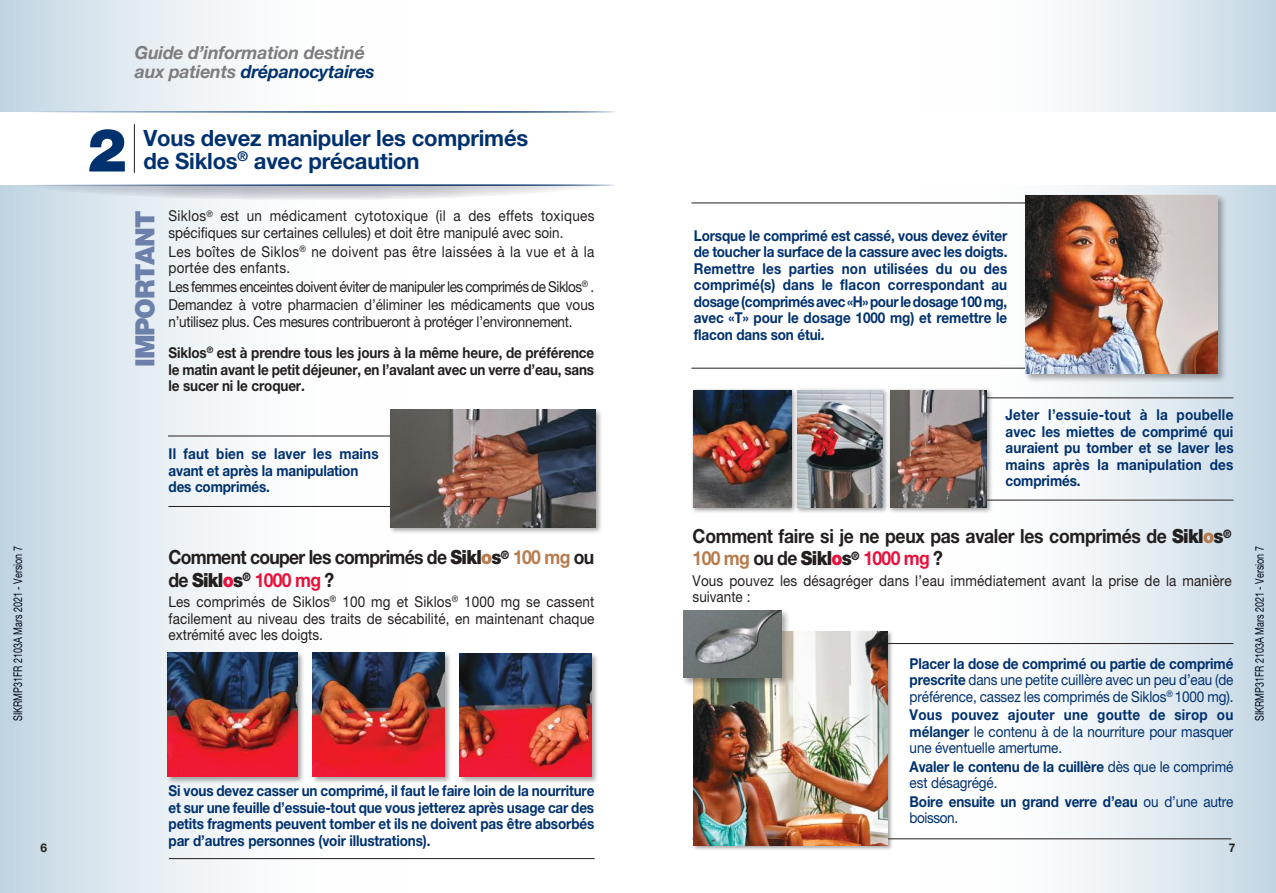
<style>
.page{position:relative;width:1276px;height:893px;background:#fff}
.page>*{position:absolute;margin:0;border:0;box-sizing:border-box;transform-origin:0 0}
.t1{font:900 60px "Helvetica Neue";color:#00316f}
.t2{font:900 26.55px "Helvetica Neue";letter-spacing:-.045em;color:#6d80ab}
.t3{font:700 22.5px/22.5px "Helvetica Neue";letter-spacing:-.01em;color:#00316f}
.t4{font:700 19.5px/22.5px "Helvetica Neue";letter-spacing:-.015em;color:#241f1f;scale:.9 1}
.t5{font:700 19.5px/22.5px "Helvetica Neue";letter-spacing:-.04em;color:#241f1f;scale:.9 1}
.t6{font:italic 700 18px/19.5px "Helvetica Neue";letter-spacing:-.01em;color:#7d7c7e}
.t7{font:700 15px/16.5px "Helvetica Neue";letter-spacing:-.01em;color:#00316f;text-align:justify;scale:.9 1}
.t8{font:15px/16.5px "Helvetica Neue";color:#241f1f;scale:.9 1}
.t9{font:15px/16.5px "Helvetica Neue";letter-spacing:-.01em;color:#00316f;text-align:justify;scale:.9 1}
.t10{font:15px/18.6px "Helvetica Neue";letter-spacing:-.035em;color:#241f1f;scale:.9 1}
.t11{font:15px/31.2px "Helvetica Neue";letter-spacing:-.02em;color:#241f1f;scale:.9 1}
.t12{font:700 15px/16.5px "Helvetica Neue";letter-spacing:-.015em;color:#241f1f;scale:.9 1}
.t13{font:15px/16.5px "Helvetica Neue";letter-spacing:.025em;color:#241f1f;scale:.9 1}
.t14{font:12px "Helvetica Neue";color:#01061b;scale:.75 1}
.t15{font:700 12px "Helvetica Neue";color:#241f1f}
.s1{color:#00316f}
.s2{font-weight:700}
.s3{font-weight:900}
.s4{font-weight:900;color:#b77c4d}
.s5{color:#b77c4d}
.s6{font-weight:900;color:#e7123d}
.s7{color:#e7123d}
.s8{font-weight:400}
</style>
<div class="page">
<div style="left:918px;top:0;width:358px;height:893px;background:linear-gradient(to right,#fff,#cbdbe7)"></div>
<div style="left:0;top:0;width:406px;height:893px;background:linear-gradient(to right,#cadbe6,#fff)"></div>
<div style="left:638px;top:112px;width:638px;height:73px;background:#fff"></div>
<svg style="left:0;top:157px;width:625px;height:44px;background:#d3d6dc"></svg>
<div style="left:0;top:112px;width:638px;height:73px;background:#fff"></div>
<hr style="left:23px;top:111px;width:592px;height:2px;background:#00316f">
<hr style="left:23px;top:184px;width:592px;height:2px;background:#00316f">
<hr style="left:134px;top:124px;width:1px;height:49px;background:#241f1f">
<hr style="left:168px;top:506px;width:321px;height:1px;background:#241f1f">
<hr style="left:168px;top:436px;width:345px;height:1px;background:#241f1f">
<div style="left:389px;top:408px;width:214px;height:127px;background:#241f1f;opacity:.4"></div>
<img style="left:390px;top:409px;width:206px;height:118px">
<div style="left:311px;top:651px;width:141px;height:133px;background:#241f1f;opacity:.4"></div>
<img style="left:313px;top:653px;width:131px;height:123px">
<div style="left:166px;top:651px;width:139px;height:133px;background:#241f1f;opacity:.4"></div>
<img style="left:168px;top:653px;width:129px;height:123px">
<div style="left:458px;top:652px;width:141px;height:132px;background:#241f1f;opacity:.4"></div>
<img style="left:459px;top:654px;width:132px;height:122px">
<hr style="left:691px;top:368px;width:348px;height:1px;background:#241f1f">
<hr style="left:691px;top:203px;width:348px;height:1px;background:#241f1f">
<hr style="left:965px;top:500px;width:268px;height:1px;background:#241f1f">
<hr style="left:965px;top:397px;width:268px;height:1px;background:#241f1f">
<hr style="left:692px;top:838px;width:539px;height:1px;background:#241f1f">
<hr style="left:693px;top:643px;width:540px;height:1px;background:#241f1f">
<hr style="left:169px;top:858px;width:425px;height:1px;background:#241f1f">
<div style="left:690px;top:387px;width:107px;height:127px;background:#241f1f;opacity:.45"></div>
<img style="left:694px;top:390px;width:97px;height:118px">
<div style="left:887px;top:387px;width:106px;height:127px;background:#241f1f;opacity:.45"></div>
<img style="left:890px;top:390px;width:97px;height:118px">
<div style="left:794px;top:387px;width:95px;height:127px;background:#241f1f;opacity:.45"></div>
<img style="left:798px;top:390px;width:85px;height:118px">
<div style="left:1023px;top:193px;width:204px;height:190px;background:#241f1f;opacity:.4"></div>
<img style="left:1025px;top:195px;width:192px;height:179px">
<div style="left:692px;top:630px;width:201px;height:221px;background:#241f1f;opacity:.4"></div>
<img style="left:694px;top:631px;width:193px;height:214px">
<div style="left:681px;top:608px;width:109px;height:79px;background:#241f1f;opacity:.4"></div>
<img style="left:683px;top:610px;width:98px;height:68px">
<p class="t6" style="left:135px;top:42px;width:241px">Guide d’information destiné aux patients <span class="s1">drépanocytaires</span></p>
<h1 class="t1" style="left:87px;top:114px;width:41px">2</h1>
<h3 class="t3" style="left:144px;top:126px;width:386px">Vous devez manipuler les comprimés de Siklos<sup>®</sup> avec précaution</h3>
<h2 class="t2" style="left:129px;top:367px;width:157px;rotate:-90deg">IMPORTANT</h2>
<p class="t8" style="left:169px;top:208px;width:475px">Siklos<sup>®</sup> est un médicament cytotoxique (il a des effets toxiques spécifiques sur certaines cellules) et doit être manipulé avec soin.</p>
<p class="t13" style="left:169px;top:243px;width:475px">Les boîtes de Siklos<sup>®</sup> ne doivent pas être laissées à la vue et à la portée des enfants.</p>
<p class="t10" style="left:169px;top:277px;width:475px">Les femmes enceintes doivent éviter de manipuler les comprimés de Siklos<sup>®</sup> .<br>Demandez à votre pharmacien d’éliminer les médicaments que vous</p>
<p class="t11" style="left:169px;top:306px;width:474px">n’utilisez plus. Ces mesures contribueront à protéger l’environnement.<br><span class="s2">Siklos</span><sup>®</sup> <span class="s2">est à prendre tous les jours à la même heure, de préférence</span></p>
<p class="t12" style="left:169px;top:361px;width:474px">le matin avant le petit déjeuner, en l’avalant avec un verre d’eau, sans le sucer ni le croquer.</p>
<p class="t7" style="left:169px;top:445px;width:235px;text-align:left">Il faut bien se laver les mains avant et après la manipulation des comprimés.</p>
<p class="t7" style="left:694px;top:227px;width:350px">Lorsque le comprimé est cassé, vous devez éviter de toucher la surface de la cassure avec les doigts.<br>Remettre les parties non utilisées du ou des comprimé(s) dans le flacon correspondant au dosage (comprimés avec «H» pour le dosage 100 mg, avec «T» pour le dosage 1000 mg) et remettre le flacon dans son étui.</p>
<p class="t7" style="left:1005px;top:406px;width:255px">Jeter l’essuie-tout à la poubelle avec les miettes de comprimé qui auraient pu tomber et se laver les mains après la manipulation des comprimés.</p>
<h3 class="t4" style="left:692px;top:524px;width:600px">Comment faire si je ne peux pas avaler les comprimés de <span class="s3">Sikl</span><span class="s4">o</span><span class="s3">s</span><sup>®<br></sup><span class="s5">100 mg</span> ou de <span class="s3">Sikl</span><span class="s6">o</span><span class="s3">s</span><sup>®</sup> <span class="s7">1000 mg</span> ?</h3>
<p class="t8" style="left:692px;top:572px;width:600px">Vous pouvez les désagréger dans l’eau immédiatement avant la prise de la manière suivante :</p>
<p class="t14" style="left:11px;top:721px;width:235px;rotate:-90deg">SIKRMP31FR 2103A Mars 2021 - Version 7</p>
<p class="t14" style="left:1252px;top:721px;width:235px;rotate:-90deg">SIKRMP31FR 2103A Mars 2021 - Version 7</p>
<h3 class="t5" style="left:169px;top:545px;width:474px">Comment couper les comprimés de <span class="s3">Sikl</span><span class="s4">o</span><span class="s3">s</span><sup>®</sup> <span class="s5">100 mg</span> ou de <span class="s3">Sikl</span><span class="s6">o</span><span class="s3">s</span><sup>®</sup> <span class="s7">1000 mg</span> ?</h3>
<p class="t8" style="left:169px;top:594px;width:475px;text-align:justify">Les comprimés de Siklos<sup>®</sup> 100 mg et Siklos<sup>®</sup> 1000 mg se cassent facilement au niveau des traits de sécabilité, en maintenant chaque extrémité avec les doigts.</p>
<p class="t9" style="left:909px;top:655px;width:361px"><span class="s2">Placer la dose de comprimé ou partie de comprimé prescrite</span> dans une petite cuillère avec un peu d’eau (de préférence, cassez les comprimés de Siklos<sup>®</sup> 1000 mg).</p>
<p class="t9" style="left:909px;top:706px;width:361px"><span class="s2">Vous pouvez ajouter une goutte de sirop ou mélanger</span> le contenu à de la nourriture pour masquer une éventuelle amertume.</p>
<p class="t9" style="left:909px;top:758px;width:361px"><span class="s2">Avaler le contenu de la cuillère</span> dès que le comprimé est désagrégé.</p>
<p class="t7" style="left:909px;top:793px;width:361px">Boire ensuite un grand verre d’eau <span class="s8">ou d’une autre boisson.</span></p>
<p class="t7" style="left:169px;top:782px;width:475px">Si vous devez casser un comprimé, il faut le faire loin de la nourriture et sur une feuille d’essuie-tout que vous jetterez après usage car des petits fragments peuvent tomber et ils ne doivent pas être absorbés par d’autres personnes (voir illustrations).</p>
<p class="t15" style="left:40px;top:841px;width:8px">6</p>
<p class="t15" style="left:1229px;top:841px;width:8px">7</p>
</div>
